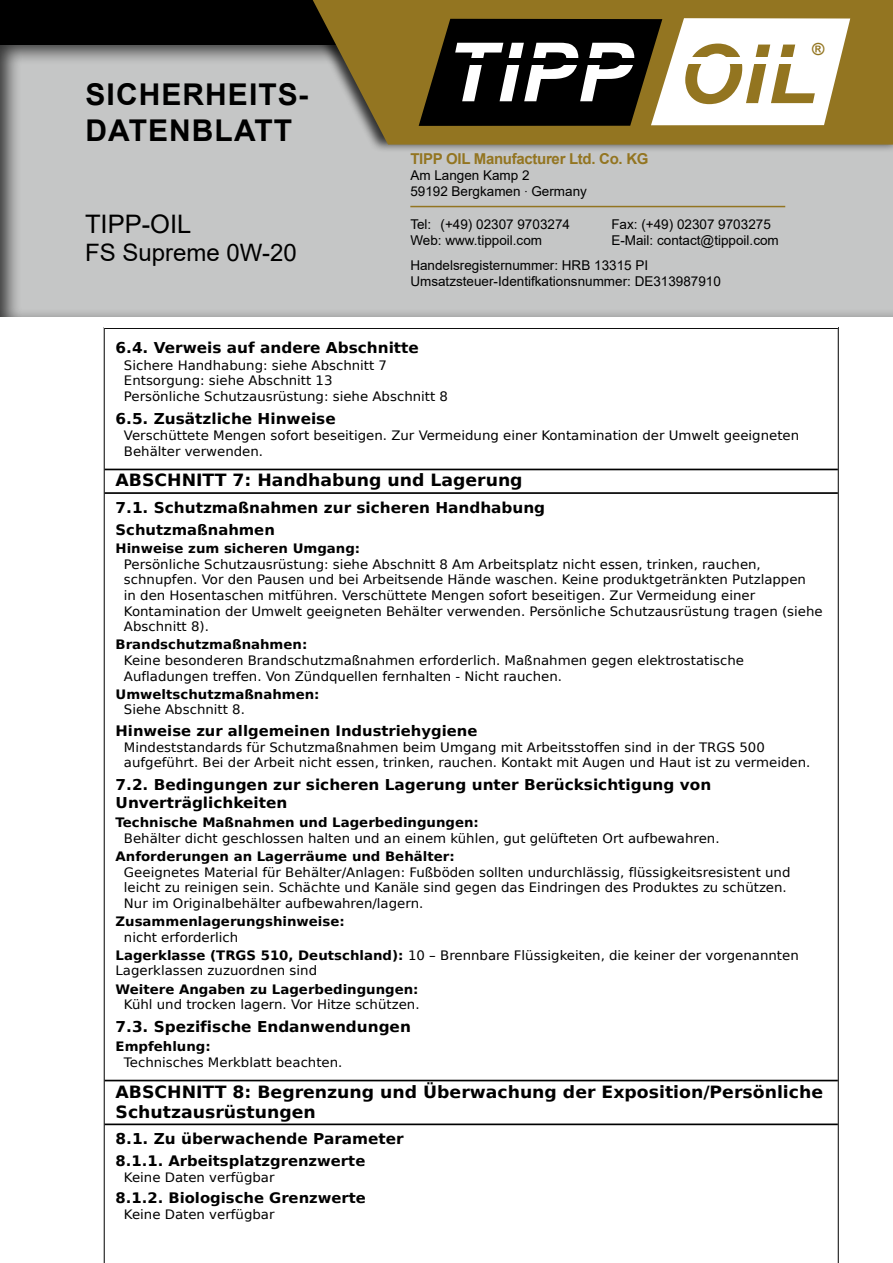
<style>
.page{position:relative;width:893px;height:1263px;background:#fff}
.page>*{position:absolute;margin:0;border:0;box-sizing:border-box;transform-origin:0 0}
.t1{font:italic 700 81.75px "Arial";letter-spacing:.015em;color:#fff}
.t2{font:700 30px/36px "Arial";letter-spacing:.035em;color:#000}
.t3{font:25.5px "Arial";color:#000}
.t4{font:24px "Arial";color:#000}
.t5{font:700 16.8px/20.2px "DejaVu Sans";color:#000}
.t6{font:700 16.65px "Arial";color:#937520}
.t7{font:700 15px/17.9px "DejaVu Sans";color:#000}
.t8{font:700 15px "Arial";letter-spacing:-.02em;color:#937521}
.t9{font:700 14.4px "DejaVu Sans";color:#000}
.t10{font:13.5px/16.2px "Arial";color:#000}
.t11{font:13.05px/15.6px "DejaVu Sans";color:#000}
.t12{font:700 13.05px/15.6px "DejaVu Sans";color:#000}
.t13{font:700 11.55px "DejaVu Sans";color:#000}
.s1{font-weight:400}
.s2{color:#937520}
.s3{font-family:"Helvetica Neue LT Std";font-weight:100;font-stretch:condensed}
.s4{font-weight:700}
</style>
<div class="page">
<div style="left:0;top:43px;width:893px;height:276px;background:#000;opacity:.75"></div>
<div style="left:0;top:0;width:893px;height:45px;background:#000"></div>
<div style="left:292px;top:0;width:601px;height:153px;background:#000;opacity:.75"></div>
<svg style="left:308px;top:0;width:585px;height:145px;background:#937a34"></svg>
<svg style="left:419px;top:18px;width:431px;height:108px"></svg>
<div style="left:445px;top:43px;width:184px;height:76px;background:#000"></div>
<div style="left:469px;top:58px;width:170px;height:6px;background:#000"></div>
<div style="left:685px;top:58px;width:109px;height:6px;background:#fff"></div>
<hr style="left:410px;top:206px;width:375px;height:1px;background:#937521">
<hr style="left:838px;top:327px;width:1px;height:936px;background:#000">
<hr style="left:104px;top:327px;width:1px;height:936px;background:#000">
<hr style="left:105px;top:328px;width:733px;height:1px;background:#000">
<hr style="left:105px;top:469px;width:733px;height:1px;background:#000">
<hr style="left:105px;top:492px;width:733px;height:2px;background:#000">
<hr style="left:105px;top:1080px;width:733px;height:1px;background:#000">
<hr style="left:105px;top:1123px;width:733px;height:2px;background:#000">
<h2 class="t2" style="left:86px;top:77px;width:224px">SICHERHEITS-<br>DATENBLATT</h2>
<p class="t3" style="left:85px;top:206px;width:108px">TIPP-OIL</p>
<p class="t4" style="left:85px;top:236px;width:213px">FS Supreme 0W-20</p>
<p class="t13" style="left:116px;top:247px;width:159px">Druckdatum: <span class="s1">01.03.2021</span></p>
<h1 class="t1" style="left:445px;top:18px;width:373px">TIPP <span class="s2">OIL</span></h1>
<p class="t6" style="left:812px;top:38px;width:14px">®</p>
<p class="t8" style="left:410px;top:148px;width:240px">TIPP OIL Manufacturer Ltd. Co. KG</p>
<p class="t10" style="left:410px;top:167px;width:178px">Am Langen Kamp 2<br>59192 Bergkamen <span class="s3">·</span> Germany</p>
<p class="t10" style="left:410px;top:216px;width:161px">Tel: (+49) 02307 9703274</p>
<p class="t10" style="left:611px;top:216px;width:161px">Fax: (+49) 02307 9703275</p>
<p class="t10" style="left:410px;top:232px;width:133px">Web: www.tippoil.com</p>
<p class="t10" style="left:410px;top:228px;width:370px;line-height:25.2px;text-indent:201px">E-Mail: contact@tippoil.com<br>Handelsregisternummer: HRB 13315 PI</p>
<p class="t10" style="left:410px;top:273px;width:312px">Umsatzsteuer-Identifkationsnummer: DE313987910</p>
<p class="t7" style="left:116px;top:339px;width:305px">6.4. Verweis auf andere Abschnitte</p>
<p class="t11" style="left:124px;top:357px;width:326px">Sichere Handhabung: siehe Abschnitt 7<br>Entsorgung: siehe Abschnitt 13<br>Persönliche Schutzausrüstung: siehe Abschnitt 8</p>
<p class="t7" style="left:116px;top:409px;width:222px">6.5. Zusätzliche Hinweise</p>
<p class="t11" style="left:124px;top:427px;width:677px">Verschüttete Mengen sofort beseitigen. Zur Vermeidung einer Kontamination der Umwelt geeigneten<br>Behälter verwenden.</p>
<p class="t5" style="left:116px;top:470px;width:409px">ABSCHNITT 7: Handhabung und Lagerung</p>
<p class="t7" style="left:116px;top:498px;width:431px">7.1. Schutzmaßnahmen zur sicheren Handhabung</p>
<p class="t9" style="left:116px;top:518px;width:161px">Schutzmaßnahmen</p>
<p class="t11" style="left:124px;top:540px;width:700px;text-indent:-8px"><span class="s4">Hinweise zum sicheren Umgang:<br></span>Persönliche Schutzausrüstung: siehe Abschnitt 8 Am Arbeitsplatz nicht essen, trinken, rauchen, schnupfen. Vor den Pausen und bei Arbeitsende Hände waschen. Keine produktgetränkten Putzlappen<br>in den Hosentaschen mitführen. Verschüttete Mengen sofort beseitigen. Zur Vermeidung einer Kontamination der Umwelt geeigneten Behälter verwenden. Persönliche Schutzausrüstung tragen (siehe Abschnitt 8).</p>
<p class="t11" style="left:124px;top:637px;width:622px;text-indent:-8px"><span class="s4">Brandschutzmaßnahmen:<br></span>Keine besonderen Brandschutzmaßnahmen erforderlich. Maßnahmen gegen elektrostatische<br>Aufladungen treffen. Von Zündquellen fernhalten - Nicht rauchen.</p>
<p class="t12" style="left:124px;top:686px;width:197px;text-indent:-8px">Umweltschutzmaßnahmen:<br><span class="s1">Siehe Abschnitt 8.</span></p>
<p class="t9" style="left:116px;top:719px;width:363px">Hinweise zur allgemeinen Industriehygiene</p>
<p class="t11" style="left:124px;top:739px;width:688px">Mindeststandards für Schutzmaßnahmen beim Umgang mit Arbeitsstoffen sind in der TRGS 500 aufgeführt. Bei der Arbeit nicht essen, trinken, rauchen. Kontakt mit Augen und Haut ist zu vermeiden.</p>
<p class="t7" style="left:116px;top:776px;width:597px">7.2. Bedingungen zur sicheren Lagerung unter Berücksichtigung von<br>Unverträglichkeiten</p>
<p class="t11" style="left:124px;top:814px;width:597px;text-indent:-8px"><span class="s4">Technische Maßnahmen und Lagerbedingungen:<br></span>Behälter dicht geschlossen halten und an einem kühlen, gut gelüfteten Ort aufbewahren.</p>
<p class="t11" style="left:124px;top:848px;width:668px;text-indent:-8px"><span class="s4">Anforderungen an Lagerräume und Behälter:<br></span>Geeignetes Material für Behälter/Anlagen: Fußböden sollten undurchlässig, flüssigkeitsresistent und leicht zu reinigen sein. Schächte und Kanäle sind gegen das Eindringen des Produktes zu schützen.<br>Nur im Originalbehälter aufbewahren/lagern.</p>
<p class="t12" style="left:124px;top:913px;width:222px;text-indent:-8px">Zusammenlagerungshinweise: <span class="s1">nicht erforderlich</span></p>
<p class="t11" style="left:116px;top:947px;width:685px"><span class="s4">Lagerklasse (TRGS 510, Deutschland):</span> 10 – Brennbare Flüssigkeiten, die keiner der vorgenannten<br>Lagerklassen zuzuordnen sind</p>
<p class="t11" style="left:116px;top:981px;width:305px;text-align:right"><span class="s4">Weitere Angaben zu Lagerbedingungen:<br></span>Kühl und trocken lagern. Vor Hitze schützen.</p>
<p class="t7" style="left:116px;top:1018px;width:297px">7.3. Spezifische Endanwendungen</p>
<p class="t11" style="left:124px;top:1038px;width:220px;text-indent:-8px"><span class="s4">Empfehlung:<br></span>Technisches Merkblatt beachten.</p>
<p class="t5" style="left:116px;top:1081px;width:709px">ABSCHNITT 8: Begrenzung und Überwachung der Exposition/Persönliche<br>Schutzausrüstungen</p>
<p class="t7" style="left:116px;top:1129px;width:290px">8.1. Zu überwachende Parameter</p>
<p class="t9" style="left:116px;top:1149px;width:251px">8.1.1. Arbeitsplatzgrenzwerte</p>
<p class="t11" style="left:124px;top:1169px;width:152px">Keine Daten verfügbar</p>
<p class="t9" style="left:116px;top:1186px;width:252px">8.1.2. Biologische Grenzwerte</p>
<p class="t11" style="left:124px;top:1206px;width:152px">Keine Daten verfügbar</p>
</div>
